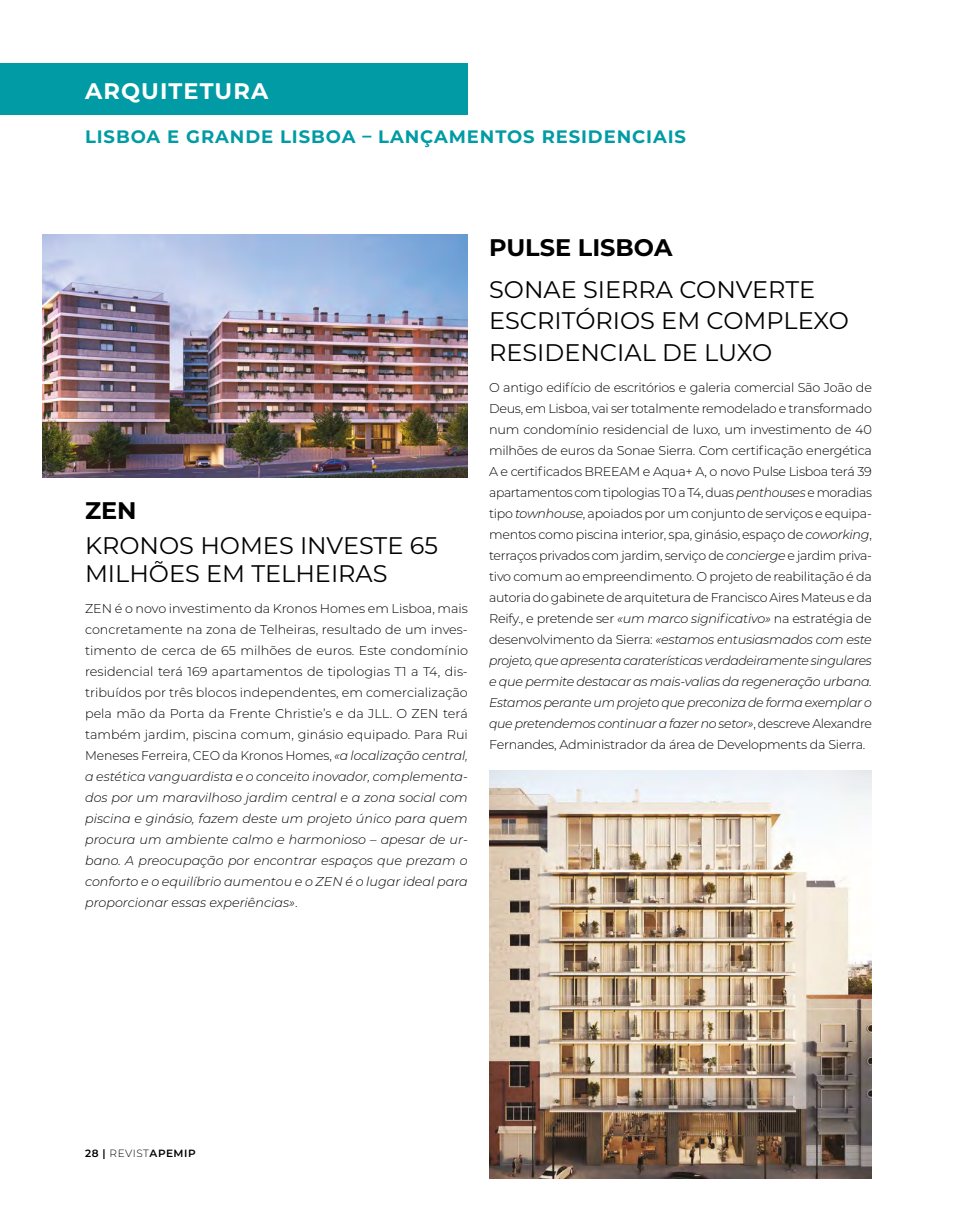
<style>
.page{position:relative;width:957px;height:1221px;background:#fff}
.page>*{position:absolute;margin:0;border:0;box-sizing:border-box;transform-origin:0 0}
.t1{font:24px/31.5px "Montserrat";color:#000}
.t2{font:700 24px "Montserrat";color:#000}
.t3{font:700 22.5px "Montserrat";letter-spacing:.05em;color:#fff}
.t4{font:700 18px "Montserrat";letter-spacing:.05em;color:#009ba4}
.t5{font:300 12.75px/21px "Montserrat";letter-spacing:-.02em;color:#000;text-align:justify}
.t6{font:600 10.5px "Montserrat";letter-spacing:.05em;color:#000}
.s1{font-style:italic}
.s2{font-weight:300}
</style>
<div class="page">
<div style="left:0;top:64px;width:468px;height:51px;background:#009ba4"></div>
<img style="left:43px;top:235px;width:425px;height:243px">
<img style="left:489px;top:770px;width:383px;height:408px">
<h2 class="t3" style="left:85px;top:75px;width:185px">ARQUITETURA</h2>
<h3 class="t4" style="left:85px;top:123px;width:602px">LISBOA E GRANDE LISBOA – LANÇAMENTOS RESIDENCIAIS</h3>
<h1 class="t2" style="left:85px;top:493px;width:53px">ZEN</h1>
<h1 class="t1" style="left:85px;top:531px;width:354px;line-height:27px">KRONOS HOMES INVESTE 65<br>MILHÕES EM TELHEIRAS</h1>
<p class="t5" style="left:85px;top:597px;width:384px">ZEN é o novo investimento da Kronos Homes em Lisboa, mais concretamente na zona de Telheiras, resultado de um inves&shy;timento de cerca de 65 milhões de euros. Este condomínio residencial terá 169 apartamentos de tipologias T1 a T4, dis&shy;tribuídos por três blocos independentes, em comercialização pela mão da Porta da Frente Christie’s e da JLL. O ZEN terá também jardim, piscina comum, ginásio equipado. Para Rui Meneses Ferreira, CEO da Kronos Homes, <span class="s1">«a localização central, a estética vanguardista e o conceito inovador, complementa&shy;dos por um maravilhoso jardim central e a zona social com piscina e ginásio, fazem deste um projeto único para quem procura um ambiente calmo e harmonioso – apesar de ur&shy;bano. A preocupação por encontrar espaços que prezam o conforto e o equilíbrio aumentou e o ZEN é o lugar ideal para proporcionar essas experiências»</span>.</p>
<h1 class="t2" style="left:489px;top:230px;width:185px">PULSE LISBOA</h1>
<h1 class="t1" style="left:489px;top:272px;width:361px">SONAE SIERRA CONVERTE<br>ESCRITÓRIOS EM COMPLEXO<br>RESIDENCIAL DE LUXO</h1>
<p class="t5" style="left:489px;top:377px;width:384px">O antigo edifício de escritórios e galeria comercial São João de Deus, em Lisboa, vai ser totalmente remodelado e transformado num condomínio residencial de luxo, um investimento de 40 milhões de euros da Sonae Sierra. Com certificação energética A e certificados BREEAM e Aqua+ A, o novo Pulse Lisboa terá 39 apartamentos com tipologias T0 a T4, duas <span class="s1">penthouses</span> e moradias tipo <span class="s1">townhouse</span>, apoiados por um conjunto de serviços e equipa&shy;mentos como piscina interior, spa, ginásio, espaço de <span class="s1">coworking</span>, terraços privados com jardim, serviço de <span class="s1">concierge</span> e jardim priva&shy;tivo comum ao empreendimento. O projeto de reabilitação é da autoria do gabinete de arquitetura de Francisco Aires Mateus e da Reify., e pretende ser <span class="s1">«um marco significativo»</span> na estratégia de desenvolvimento da Sierra: <span class="s1">«estamos entusiasmados com este projeto, que apresenta caraterísticas verdadeiramente singulares e que permite destacar as mais-valias da regeneração urbana.<br>Estamos perante um projeto que preconiza de forma exemplar o que pretendemos continuar a fazer no setor»</span>, descreve Alexandre Fernandes, Administrador da área de Developments da Sierra.</p>
<p class="t6" style="left:85px;top:1145px;width:112px">28 | <span class="s2">REVIST</span>APEMIP</p>
</div>
